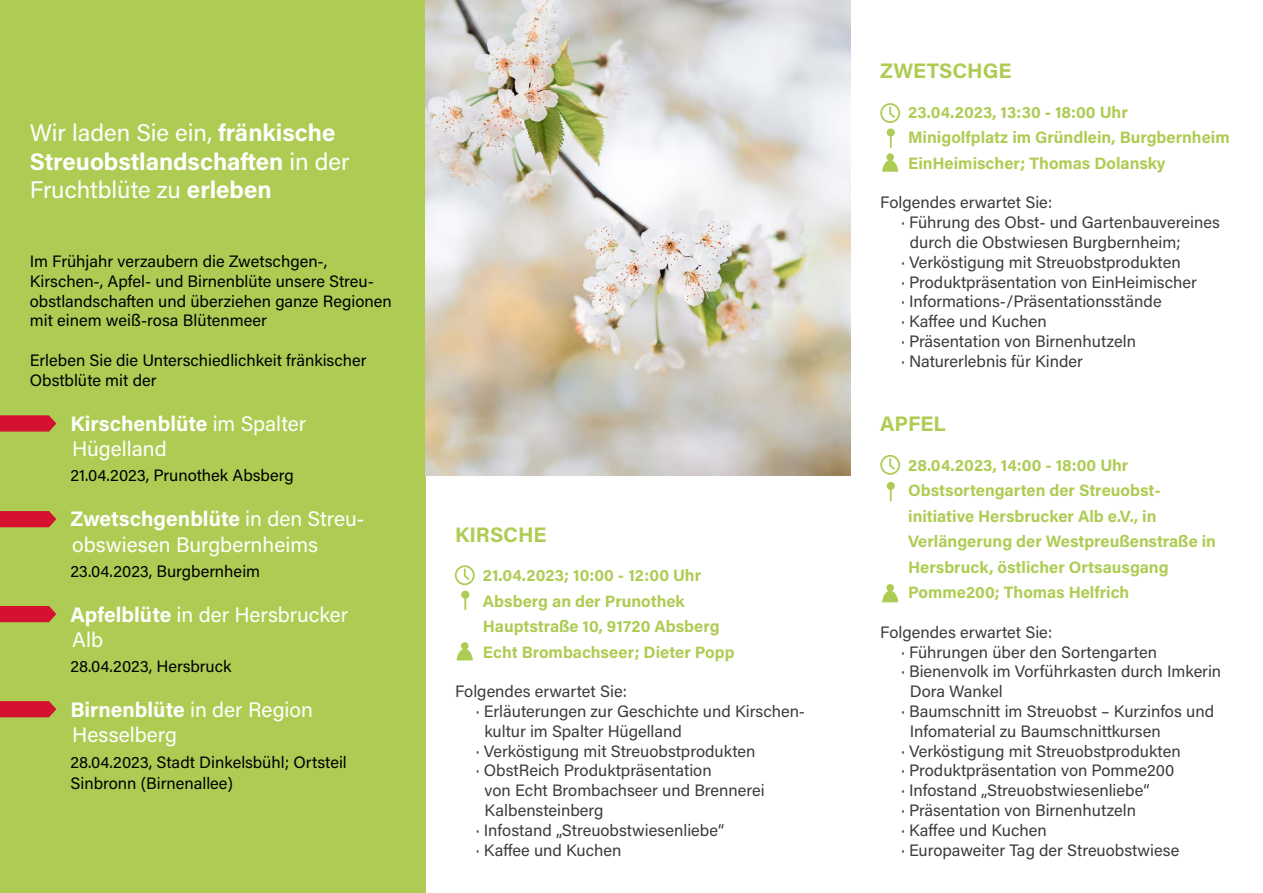
<style>
.page{position:relative;width:1263px;height:893px;background:#fff}
.page>*{position:absolute;margin:0;border:0;box-sizing:border-box;transform-origin:0 0}
.t1{font:700 24px/28.8px "Acumin Pro";letter-spacing:-.005em;color:#fff}
.t2{font:21px/25.2px "Acumin Pro";color:#fff}
.t3{font:700 21px "Acumin Pro";color:#aecc53}
.t4{font:16.5px "Acumin Pro";color:#3c3c3b}
.t5{font:700 16.5px/25.5px "Acumin Pro";color:#aecc53}
.t6{font:16.5px/19.8px "Acumin Pro";color:#000}
.s1{font-weight:400}
.s2{font-weight:700}
</style>
<div class="page">
<div style="left:0;top:0;width:425px;height:893px;background:#aecc53"></div>
<img style="left:425px;top:0;width:425px;height:475px">
<div style="left:455px;top:565px;width:20px;height:20px;border:2px solid #aecc53;border-radius:50%"></div>
<svg style="left:463px;top:567px;width:8px;height:15px"></svg>
<div style="left:461px;top:591px;width:8px;height:8px;background:#aecc53;border-radius:50%"></div>
<svg style="left:464px;top:598px;width:2px;height:11px"></svg>
<div style="left:461px;top:642px;width:7px;height:8px;background:#aecc53;border-radius:50%"></div>
<svg style="left:457px;top:649px;width:16px;height:11px"></svg>
<div style="left:880px;top:103px;width:20px;height:20px;border:2px solid #aecc53;border-radius:50%"></div>
<svg style="left:888px;top:105px;width:8px;height:14px"></svg>
<div style="left:887px;top:128px;width:8px;height:9px;background:#aecc53;border-radius:50%"></div>
<svg style="left:890px;top:136px;width:2px;height:11px"></svg>
<div style="left:886px;top:153px;width:8px;height:8px;background:#aecc53;border-radius:50%"></div>
<svg style="left:882px;top:160px;width:16px;height:12px"></svg>
<div style="left:880px;top:455px;width:20px;height:20px;border:2px solid #aecc53;border-radius:50%"></div>
<svg style="left:888px;top:457px;width:8px;height:14px"></svg>
<div style="left:887px;top:482px;width:8px;height:8px;background:#aecc53;border-radius:50%"></div>
<svg style="left:890px;top:490px;width:2px;height:11px"></svg>
<div style="left:886px;top:584px;width:8px;height:8px;background:#aecc53;border-radius:50%"></div>
<svg style="left:882px;top:591px;width:16px;height:11px"></svg>
<svg style="left:0;top:415px;width:56px;height:17px"></svg>
<svg style="left:0;top:511px;width:56px;height:16px"></svg>
<svg style="left:0;top:606px;width:56px;height:16px"></svg>
<svg style="left:0;top:701px;width:56px;height:16px"></svg>
<h1 class="t1" style="left:30px;top:117px;width:321px"><span class="s1">Wir laden Sie ein,</span> fränkische<br>Streuobstlandschaften <span class="s1">in der<br>Fruchtblüte zu</span> erleben</h1>
<p class="t6" style="left:30px;top:251px;width:363px">Im Frühjahr verzaubern die Zwetschgen-, Kirschen-, Apfel- und Birnenblüte unsere Streu&shy;obstlandschaften und überziehen ganze Regionen mit einem weiß-rosa Blütenmeer</p>
<p class="t6" style="left:30px;top:350px;width:338px">Erleben Sie die Unterschiedlichkeit fränkischer<br>Obstblüte mit der</p>
<p class="t2" style="left:70px;top:410px;width:237px"><span class="s2">Kirschenblüte</span> im Spalter<br>Hügelland</p>
<p class="t6" style="left:70px;top:465px;width:225px">21.04.2023, Prunothek Absberg</p>
<p class="t2" style="left:70px;top:505px;width:296px"><span class="s2">Zwetschgenblüte</span> in den Streu&shy;obswiesen Burgbernheims</p>
<p class="t6" style="left:70px;top:560px;width:191px">23.04.2023, Burgbernheim</p>
<p class="t2" style="left:70px;top:601px;width:279px"><span class="s2">Apfelblüte</span> in der Hersbrucker<br>Alb</p>
<p class="t6" style="left:70px;top:656px;width:163px">28.04.2023, Hersbruck</p>
<p class="t2" style="left:70px;top:696px;width:244px"><span class="s2">Birnenblüte</span> in der Region<br>Hesselberg</p>
<p class="t6" style="left:70px;top:751px;width:278px;line-height:21px">28.04.2023, Stadt Dinkelsbühl; Ortsteil<br>Sinbronn (Birnenallee)</p>
<p class="t3" style="left:455px;top:519px;width:93px">KIRSCHE</p>
<p class="t5" style="left:483px;top:562px;width:253px">21.04.2023; 10:00 - 12:00 Uhr<br>Absberg an der Prunothek<br>Hauptstraße 10, 91720 Absberg<br>Echt Brombachseer; Dieter Popp</p>
<p class="t4" style="left:455px;top:680px;width:174px">Folgendes erwartet Sie:</p>
<p class="t4" style="left:476px;top:700px;width:330px">· Erläuterungen zur Geschichte und Kirschen-</p>
<p class="t4" style="left:485px;top:720px;width:199px">kultur im Spalter Hügelland</p>
<p class="t4" style="left:476px;top:739px;width:281px">· Verköstigung mit Streuobstprodukten</p>
<p class="t4" style="left:476px;top:759px;width:237px">· ObstReich Produktpräsentation</p>
<p class="t4" style="left:485px;top:779px;width:282px">von Echt Brombachseer und Brennerei</p>
<p class="t4" style="left:485px;top:799px;width:120px">Kalbensteinberg</p>
<p class="t4" style="left:476px;top:819px;width:250px">· Infostand „Streuobstwiesenliebe“</p>
<p class="t4" style="left:476px;top:838px;width:147px">· Kaffee und Kuchen</p>
<p class="t3" style="left:880px;top:56px;width:133px">ZWETSCHGE</p>
<p class="t5" style="left:908px;top:99px;width:323px">23.04.2023, 13:30 - 18:00 Uhr<br>Minigolfplatz im Gründlein, Burgbernheim<br>EinHeimischer; Thomas Dolansky</p>
<p class="t4" style="left:880px;top:191px;width:174px">Folgendes erwartet Sie:</p>
<p class="t4" style="left:901px;top:211px;width:320px">· Führung des Obst- und Gartenbauvereines</p>
<p class="t4" style="left:910px;top:231px;width:272px">durch die Obstwiesen Burgbernheim;</p>
<p class="t4" style="left:901px;top:251px;width:281px">· Verköstigung mit Streuobstprodukten</p>
<p class="t4" style="left:901px;top:270px;width:297px">· Produktpräsentation von EinHeimischer</p>
<p class="t4" style="left:901px;top:290px;width:262px">· Informations-/Präsentationsstände</p>
<p class="t4" style="left:901px;top:310px;width:147px">· Kaffee und Kuchen</p>
<p class="t4" style="left:901px;top:330px;width:236px">· Präsentation von Birnenhutzeln</p>
<p class="t4" style="left:901px;top:350px;width:183px">· Naturerlebnis für Kinder</p>
<p class="t3" style="left:880px;top:409px;width:67px">APFEL</p>
<p class="t5" style="left:908px;top:451px;width:309px">28.04.2023, 14:00 - 18:00 Uhr Obstsortengarten der Streuobst&shy;initiative Hersbrucker Alb e.V., in Verlängerung der Westpreußenstraße in Hersbruck, östlicher Ortsausgang Pomme200; Thomas Helfrich</p>
<p class="t4" style="left:880px;top:621px;width:174px">Folgendes erwartet Sie:</p>
<p class="t4" style="left:901px;top:640px;width:257px">· Führungen über den Sortengarten</p>
<p class="t4" style="left:901px;top:660px;width:321px">· Bienenvolk im Vorführkasten durch Imkerin</p>
<p class="t4" style="left:910px;top:680px;width:94px">Dora Wankel</p>
<p class="t4" style="left:901px;top:700px;width:314px">· Baumschnitt im Streuobst – Kurzinfos und</p>
<p class="t4" style="left:910px;top:720px;width:252px">Infomaterial zu Baumschnittkursen</p>
<p class="t4" style="left:901px;top:739px;width:281px">· Verköstigung mit Streuobstprodukten</p>
<p class="t4" style="left:901px;top:759px;width:274px">· Produktpräsentation von Pomme200</p>
<p class="t4" style="left:901px;top:779px;width:250px">· Infostand „Streuobstwiesenliebe“</p>
<p class="t4" style="left:901px;top:799px;width:236px">· Präsentation von Birnenhutzeln</p>
<p class="t4" style="left:901px;top:819px;width:147px">· Kaffee und Kuchen</p>
<p class="t4" style="left:901px;top:838px;width:279px">· Europaweiter Tag der Streuobstwiese</p>
</div>
